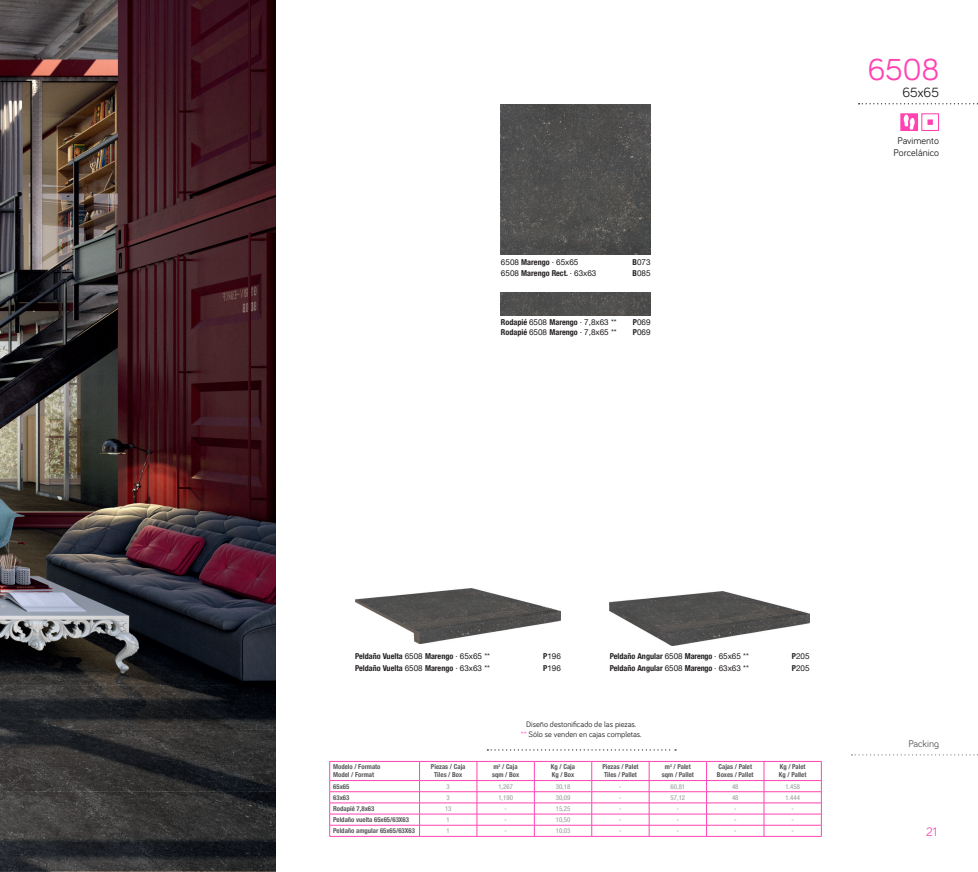
<style>
.page{position:relative;width:978px;height:872px;background:#fff}
.page>*{position:absolute;margin:0;border:0;box-sizing:border-box;transform-origin:0 0}
.t1{font:31.25px "Bariol";color:#ff43b3}
.t2{font:13.75px "Bariol";color:#231f20}
.t3{font:12.5px "Bariol";color:#ff43b3}
.t4{font:10px/12px "Bariol";color:#231f20;text-align:center}
.t5{font:10px "Bariol";color:#57585a}
.t6{font:700 condensed 8.12px/11.8px "Helvetica Neue LT Com";color:#231f20}
.t7{font:8.12px/11.1px "Helvetica Neue LT Com";color:#231f20}
.t8{font:8.12px/9.8px "Bariol";color:#231f20;text-align:center}
.t9{font:700 condensed 6.75px/8.1px "Helvetica Neue LT Com";color:#57585a}
.t10{font:condensed 6.75px "Helvetica Neue LT Com";color:#939598}
.s1{font-weight:700;font-stretch:condensed}
.s2{font-weight:400;font-stretch:normal}
.s3{color:#ff43b3}
</style>
<div class="page">
<img style="left:0;top:0;width:275px;height:872px">
<svg style="left:859px;top:103px;width:119px;height:1px"></svg>
<div style="left:921px;top:113px;width:18px;height:18px;border:1px solid #ff43b3"></div>
<svg style="left:927px;top:119px;width:6px;height:6px"></svg>
<img style="left:501px;top:104px;width:150px;height:150px">
<svg style="left:900px;top:113px;width:18px;height:18px"></svg>
<img style="left:501px;top:293px;width:150px;height:22px">
<svg style="left:487px;top:749px;width:189px;height:1px"></svg>
<svg style="left:851px;top:754px;width:127px;height:1px"></svg>
<img style="left:355px;top:588px;width:206px;height:56px">
<img style="left:610px;top:591px;width:200px;height:54px">
<hr style="left:330px;top:761px;width:90px;height:1px;background:#ff43b3">
<hr style="left:420px;top:761px;width:57px;height:1px;background:#ff43b3">
<hr style="left:477px;top:761px;width:57px;height:1px;background:#ff43b3">
<hr style="left:534px;top:761px;width:58px;height:1px;background:#ff43b3">
<hr style="left:592px;top:761px;width:57px;height:1px;background:#ff43b3">
<hr style="left:649px;top:761px;width:58px;height:1px;background:#ff43b3">
<hr style="left:707px;top:761px;width:57px;height:1px;background:#ff43b3">
<hr style="left:764px;top:761px;width:57px;height:1px;background:#ff43b3">
<hr style="left:330px;top:780px;width:90px;height:1px;background:#ff43b3">
<hr style="left:420px;top:780px;width:57px;height:1px;background:#ff43b3">
<hr style="left:477px;top:780px;width:57px;height:1px;background:#ff43b3">
<hr style="left:534px;top:780px;width:58px;height:1px;background:#ff43b3">
<hr style="left:592px;top:780px;width:57px;height:1px;background:#ff43b3">
<hr style="left:649px;top:780px;width:58px;height:1px;background:#ff43b3">
<hr style="left:707px;top:780px;width:57px;height:1px;background:#ff43b3">
<hr style="left:764px;top:780px;width:57px;height:1px;background:#ff43b3">
<hr style="left:330px;top:791px;width:90px;height:1px;background:#ff43b3">
<hr style="left:420px;top:791px;width:57px;height:1px;background:#ff43b3">
<hr style="left:477px;top:791px;width:57px;height:1px;background:#ff43b3">
<hr style="left:534px;top:791px;width:58px;height:1px;background:#ff43b3">
<hr style="left:592px;top:791px;width:57px;height:1px;background:#ff43b3">
<hr style="left:649px;top:791px;width:58px;height:1px;background:#ff43b3">
<hr style="left:707px;top:791px;width:57px;height:1px;background:#ff43b3">
<hr style="left:764px;top:791px;width:57px;height:1px;background:#ff43b3">
<hr style="left:330px;top:802px;width:90px;height:1px;background:#ff43b3">
<hr style="left:420px;top:802px;width:57px;height:1px;background:#ff43b3">
<hr style="left:477px;top:802px;width:57px;height:1px;background:#ff43b3">
<hr style="left:534px;top:802px;width:58px;height:1px;background:#ff43b3">
<hr style="left:592px;top:802px;width:57px;height:1px;background:#ff43b3">
<hr style="left:649px;top:802px;width:58px;height:1px;background:#ff43b3">
<hr style="left:707px;top:802px;width:57px;height:1px;background:#ff43b3">
<hr style="left:764px;top:802px;width:57px;height:1px;background:#ff43b3">
<hr style="left:330px;top:814px;width:90px;height:1px;background:#ff43b3">
<hr style="left:420px;top:814px;width:57px;height:1px;background:#ff43b3">
<hr style="left:477px;top:814px;width:57px;height:1px;background:#ff43b3">
<hr style="left:534px;top:814px;width:58px;height:1px;background:#ff43b3">
<hr style="left:592px;top:814px;width:57px;height:1px;background:#ff43b3">
<hr style="left:649px;top:814px;width:58px;height:1px;background:#ff43b3">
<hr style="left:707px;top:814px;width:57px;height:1px;background:#ff43b3">
<hr style="left:764px;top:814px;width:57px;height:1px;background:#ff43b3">
<svg style="left:329px;top:761px;width:1px;height:75px"></svg>
<hr style="left:330px;top:825px;width:90px;height:1px;background:#ff43b3">
<hr style="left:330px;top:836px;width:90px;height:1px;background:#ff43b3">
<svg style="left:419px;top:761px;width:1px;height:75px"></svg>
<hr style="left:420px;top:825px;width:57px;height:1px;background:#ff43b3">
<hr style="left:420px;top:836px;width:57px;height:1px;background:#ff43b3">
<svg style="left:477px;top:762px;width:1px;height:74px"></svg>
<hr style="left:477px;top:825px;width:57px;height:1px;background:#ff43b3">
<hr style="left:477px;top:836px;width:57px;height:1px;background:#ff43b3">
<svg style="left:534px;top:761px;width:1px;height:75px"></svg>
<hr style="left:534px;top:825px;width:58px;height:1px;background:#ff43b3">
<hr style="left:534px;top:836px;width:58px;height:1px;background:#ff43b3">
<svg style="left:592px;top:761px;width:1px;height:75px"></svg>
<hr style="left:592px;top:825px;width:57px;height:1px;background:#ff43b3">
<hr style="left:649px;top:825px;width:58px;height:1px;background:#ff43b3">
<hr style="left:707px;top:825px;width:57px;height:1px;background:#ff43b3">
<svg style="left:649px;top:761px;width:1px;height:75px"></svg>
<svg style="left:706px;top:761px;width:1px;height:75px"></svg>
<hr style="left:592px;top:836px;width:57px;height:1px;background:#ff43b3">
<hr style="left:649px;top:836px;width:58px;height:1px;background:#ff43b3">
<hr style="left:707px;top:836px;width:57px;height:1px;background:#ff43b3">
<svg style="left:764px;top:762px;width:1px;height:74px"></svg>
<hr style="left:764px;top:825px;width:57px;height:1px;background:#ff43b3">
<svg style="left:821px;top:761px;width:1px;height:75px"></svg>
<hr style="left:764px;top:836px;width:57px;height:1px;background:#ff43b3">
<p class="t7" style="left:501px;top:257px;width:97px">6508 <span class="s1">Marengo</span> · 65x65<br>6508 <span class="s1">Marengo Rect.</span> · 63x63</p>
<p class="t7" style="left:633px;top:257px;width:20px"><span class="s1">B</span>073<br><span class="s1">B</span>085</p>
<p class="t6" style="left:501px;top:317px;width:117px;line-height:9.8px">Rodapié <span class="s2">6508</span> Marengo <span class="s2">· 7,8x63 **<br></span>Rodapié <span class="s2">6508</span> Marengo <span class="s2">· 7,8x65 **</span></p>
<p class="t7" style="left:633px;top:317px;width:19px;line-height:9.8px"><span class="s1">P</span>069<br><span class="s1">P</span>069</p>
<h1 class="t1" style="left:868px;top:48px;width:73px">6508</h1>
<h2 class="t2" style="left:902px;top:83px;width:38px">65x65</h2>
<h3 class="t4" style="left:894px;top:134px;width:47px">Pavimento<br>Porcelánico</h3>
<p class="t6" style="left:355px;top:650px;width:137px">Peldaño Vuelta <span class="s2">6508</span> Marengo <span class="s2">· 65x65 **<br></span>Peldaño Vuelta <span class="s2">6508</span> Marengo <span class="s2">· 63x63 **</span></p>
<p class="t7" style="left:543px;top:650px;width:19px;line-height:11.8px"><span class="s1">P</span>196<br><span class="s1">P</span>196</p>
<p class="t6" style="left:610px;top:650px;width:141px">Peldaño Angular <span class="s2">6508</span> Marengo <span class="s2">· 65x65 **<br></span>Peldaño Angular <span class="s2">6508</span> Marengo <span class="s2">· 63x63 **</span></p>
<p class="t7" style="left:792px;top:650px;width:19px;line-height:11.8px"><span class="s1">P</span>205<br><span class="s1">P</span>205</p>
<p class="t8" style="left:521px;top:719px;width:122px">Diseño destonificado de las piezas.<br><span class="s3">**</span> Sólo se venden en cajas completas.</p>
<p class="t9" style="left:333px;top:763px;width:49px">Modelo / Formato<br>Model / Format</p>
<p class="t9" style="left:431px;top:763px;width:36px;text-align:center">Piezas / Caja<br>Tiles / Box</p>
<p class="t9" style="left:492px;top:763px;width:29px">m<sup>2</sup> / Caja sqm / Box</p>
<p class="t9" style="left:551px;top:763px;width:26px">Kg / Caja<br>Kg / Box</p>
<p class="t9" style="left:602px;top:763px;width:38px">Piezas / Palet<br>Tiles / Pallet</p>
<p class="t9" style="left:662px;top:763px;width:33px;text-align:center">m<sup>2</sup> / Palet sqm / Pallet</p>
<p class="t9" style="left:717px;top:763px;width:38px">Cajas / Palet<br>Boxes / Pallet</p>
<p class="t9" style="left:779px;top:763px;width:29px">Kg / Palet<br>Kg / Pallet</p>
<p class="t9" style="left:333px;top:782px;width:18px">65x65</p>
<p class="t10" style="left:447px;top:782px;width:5px">3</p>
<p class="t10" style="left:498px;top:782px;width:16px">1,267</p>
<p class="t10" style="left:556px;top:782px;width:16px">30,18</p>
<p class="t10" style="left:619px;top:782px;width:4px">-</p>
<p class="t10" style="left:671px;top:782px;width:16px">60,81</p>
<p class="t10" style="left:732px;top:782px;width:8px">48</p>
<p class="t10" style="left:785px;top:782px;width:16px">1.458</p>
<p class="t9" style="left:333px;top:793px;width:18px">63x63</p>
<p class="t10" style="left:447px;top:793px;width:5px">3</p>
<p class="t10" style="left:498px;top:793px;width:16px">1,190</p>
<p class="t10" style="left:556px;top:793px;width:16px">30,09</p>
<p class="t10" style="left:619px;top:793px;width:4px">-</p>
<p class="t10" style="left:671px;top:793px;width:16px">57,12</p>
<p class="t10" style="left:732px;top:793px;width:8px">48</p>
<p class="t10" style="left:785px;top:793px;width:16px">1.444</p>
<p class="t9" style="left:333px;top:804px;width:43px">Rodapié 7,8x63</p>
<p class="t10" style="left:445px;top:804px;width:8px">13</p>
<p class="t10" style="left:504px;top:804px;width:4px">-</p>
<p class="t10" style="left:556px;top:804px;width:16px">15,25</p>
<p class="t10" style="left:619px;top:804px;width:4px">-</p>
<p class="t10" style="left:677px;top:804px;width:4px">-</p>
<p class="t10" style="left:734px;top:804px;width:4px">-</p>
<p class="t10" style="left:791px;top:804px;width:4px">-</p>
<p class="t9" style="left:333px;top:815px;width:77px">Peldaño vuelta 65x65/63X63</p>
<p class="t10" style="left:447px;top:815px;width:5px">1</p>
<p class="t10" style="left:504px;top:815px;width:4px">-</p>
<p class="t10" style="left:556px;top:815px;width:16px">10,50</p>
<p class="t10" style="left:619px;top:815px;width:4px">-</p>
<p class="t10" style="left:677px;top:815px;width:4px">-</p>
<p class="t10" style="left:734px;top:815px;width:4px">-</p>
<p class="t10" style="left:791px;top:815px;width:4px">-</p>
<p class="t9" style="left:333px;top:826px;width:83px">Peldaño amgular 65x65/63X63</p>
<p class="t10" style="left:447px;top:827px;width:5px">1</p>
<p class="t10" style="left:504px;top:827px;width:4px">-</p>
<p class="t10" style="left:556px;top:827px;width:16px">10,03</p>
<p class="t10" style="left:619px;top:827px;width:4px">-</p>
<p class="t10" style="left:677px;top:827px;width:4px">-</p>
<p class="t10" style="left:734px;top:827px;width:4px">-</p>
<p class="t10" style="left:791px;top:827px;width:4px">-</p>
<h3 class="t5" style="left:908px;top:736px;width:32px">Packing</h3>
<h3 class="t3" style="left:926px;top:823px;width:13px">21</h3>
</div>
